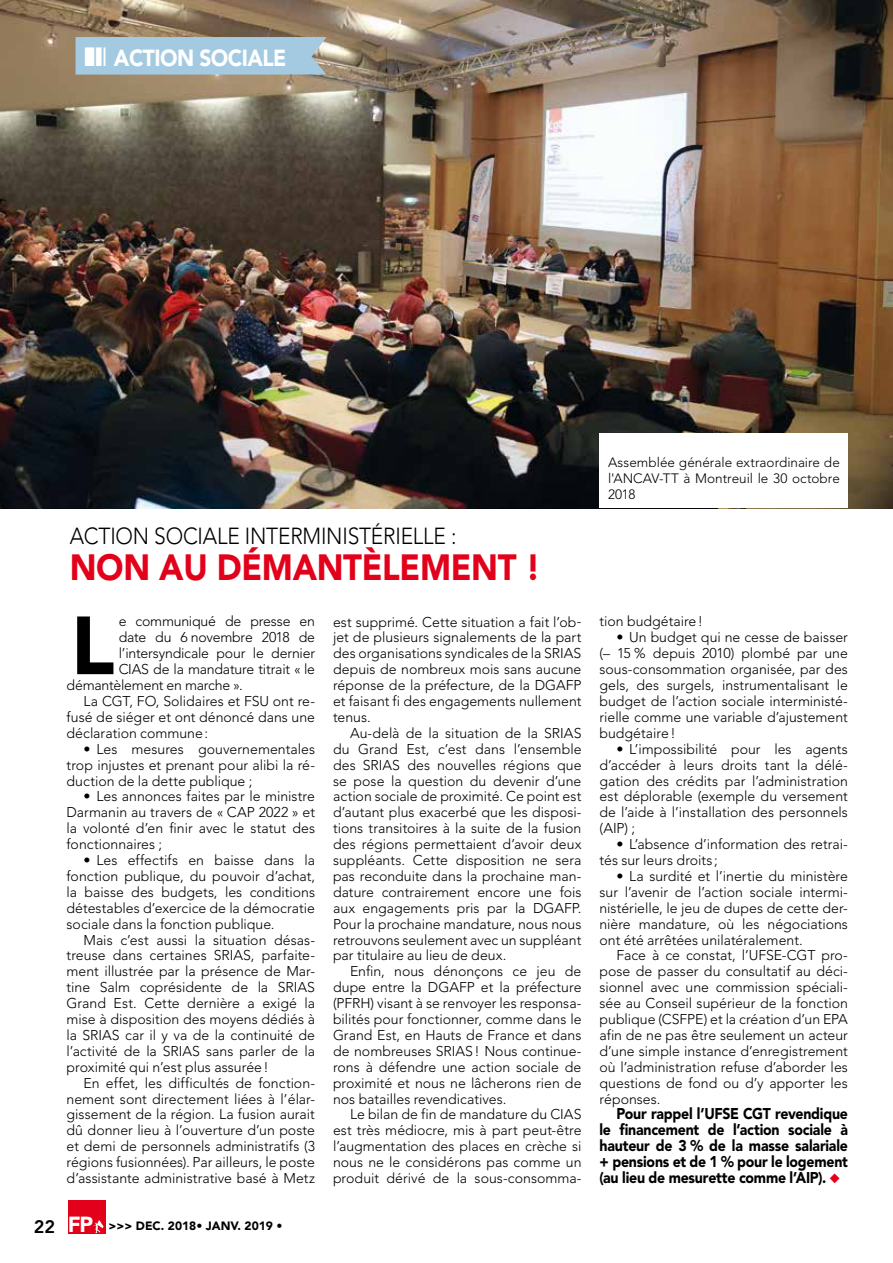
<style>
.page{position:relative;width:893px;height:1263px;background:#fff}
.page>*{position:absolute;margin:0;border:0;box-sizing:border-box;transform-origin:0 0}
.t1{font:900 81.45px "Avenir LT Std";color:#000}
.t2{font:900 36.15px "Avenir LT Std";letter-spacing:-.01em;color:#e2001a;scale:.91 1}
.t3{font:300 23.1px "Avenir LT Std";letter-spacing:-.01em;color:#000;scale:.91 1}
.t4{font:900 23.1px "Avenir LT Std";letter-spacing:-.025em;color:#fff;scale:.91 1}
.t5{font:900 15.45px/15.9px "Avenir LT Std";letter-spacing:-.015em;color:#000;text-align:justify;scale:.91 1}
.t6{font:300 14.1px/15.9px "Avenir LT Std";color:#000;text-align:justify}
.t7{font:300 13.5px/15.9px "Avenir LT Std";color:#000;text-align:justify}
.t8{font:900 12px "Avenir LT Std";color:#000}
.s1{font-weight:800;font-size:18px}
.s2{font-size:21.75px;color:#fff}
.s3{color:#e2001a}
</style>
<div class="page">
<div style="left:68px;top:1200px;width:37px;height:33px;background:#e2001a"></div>
<svg style="left:94px;top:1220px;width:9px;height:13px"></svg>
<img style="left:0;top:0;width:893px;height:508px">
<div style="left:599px;top:433px;width:249px;height:75px;background:#fff"></div>
<div style="left:76px;top:37px;width:251px;height:38px;background:#a4cae2"></div>
<h3 class="t4" style="left:114px;top:44px;width:191px">ACTION SOCIALE</h3>
<h3 class="t3" style="left:70px;top:522px;width:426px">ACTION SOCIALE INTERMINISTÉRIELLE :</h3>
<h2 class="t2" style="left:70px;top:545px;width:519px">NON AU DÉMANTÈLEMENT !</h2>
<h1 class="t1" style="left:71px;top:596px;width:45px">L</h1>
<p class="t6" style="left:119px;top:614px;width:198px">e communiqué de presse en</p>
<p class="t6" style="left:119px;top:630px;width:198px">date du 6 novembre 2018 de</p>
<p class="t6" style="left:119px;top:645px;width:198px">l’intersyndicale pour le dernier</p>
<p class="t6" style="left:119px;top:661px;width:198px">CIAS de la mandature titrait « le</p>
<p class="t6" style="left:67px;top:677px;width:178px">démantèlement en marche ».</p>
<p class="t6" style="left:84px;top:693px;width:233px">La CGT, FO, Solidaires et FSU ont re-</p>
<p class="t6" style="left:67px;top:709px;width:250px">fusé de siéger et ont dénoncé dans une</p>
<p class="t6" style="left:67px;top:725px;width:143px">déclaration commune:</p>
<p class="t6" style="left:67px;top:741px;width:250px;text-indent:17px">• Les mesures gouvernementales trop injustes et prenant pour alibi la ré&shy;duction de la dette publique ;</p>
<p class="t6" style="left:67px;top:789px;width:250px;text-indent:17px">• Les annonces faites par le ministre Darmanin au travers de « CAP 2022 » et la volonté d’en finir avec le statut des fonctionnaires ;</p>
<p class="t6" style="left:67px;top:852px;width:250px;text-indent:17px">• Les effectifs en baisse dans la fonction publique, du pouvoir d’achat, la baisse des budgets, les conditions détestables d’exercice de la démocratie sociale dans la fonction publique.</p>
<p class="t6" style="left:67px;top:932px;width:250px;text-indent:17px">Mais c’est aussi la situation désas&shy;treuse dans certaines SRIAS, parfaite&shy;ment illustrée par la présence de Mar&shy;tine Salm coprésidente de la SRIAS Grand Est. Cette dernière a exigé la mise à disposition des moyens dédiés à la SRIAS car il y va de la continuité de l’activité de la SRIAS sans parler de la proximité qui n’est plus assurée!</p>
<p class="t6" style="left:67px;top:1075px;width:250px;text-indent:17px">En effet, les difficultés de fonction&shy;nement sont directement liées à l’élar&shy;gissement de la région. La fusion aurait dû donner lieu à l’ouverture d’un poste et demi de personnels administratifs (3 régions fusionnées). Par ailleurs, le poste d’assistante administrative basé à Metz</p>
<p class="t8" style="left:34px;top:1219px;width:250px"><span class="s1">22</span> <span class="s2">FP</span> &gt;&gt;&gt; DEC. 2018• JANV. 2019 •</p>
<p class="t6" style="left:333px;top:614px;width:250px">est supprimé. Cette situation a fait l’ob&shy;jet de plusieurs signalements de la part des organisations syndicales de la SRIAS depuis de nombreux mois sans aucune réponse de la préfecture, de la DGAFP et faisant fi des engagements nullement tenus.</p>
<p class="t6" style="left:333px;top:725px;width:250px;text-indent:17px">Au-delà de la situation de la SRIAS du Grand Est, c’est dans l’ensemble des SRIAS des nouvelles régions que se pose la question du devenir d’une action sociale de proximité. Ce point est d’autant plus exacerbé que les disposi&shy;tions transitoires à la suite de la fusion des régions permettaient d’avoir deux suppléants. Cette disposition ne sera pas reconduite dans la prochaine man&shy;dature contrairement encore une fois aux engagements pris par la DGAFP.<br>Pour la prochaine mandature, nous nous retrouvons seulement avec un suppléant par titulaire au lieu de deux.</p>
<p class="t6" style="left:333px;top:963px;width:250px;text-indent:17px">Enfin, nous dénonçons ce jeu de dupe entre la DGAFP et la préfecture (PFRH) visant à se renvoyer les responsa&shy;bilités pour fonctionner, comme dans le Grand Est, en Hauts de France et dans de nombreuses SRIAS! Nous continue&shy;rons à défendre une action sociale de proximité et nous ne lâcherons rien de nos batailles revendicatives.</p>
<p class="t6" style="left:333px;top:1107px;width:250px;text-indent:17px">Le bilan de fin de mandature du CIAS est très médiocre, mis à part peut-être l’augmentation des places en crèche si nous ne le considérons pas comme un produit dérivé de la sous-consomma-</p>
<p class="t7" style="left:608px;top:455px;width:233px">Assemblée générale extraordinaire de l'ANCAV-TT à Montreuil le 30 octobre 2018</p>
<p class="t6" style="left:599px;top:614px;width:105px">tion budgétaire!</p>
<p class="t6" style="left:599px;top:630px;width:250px;text-indent:17px">• Un budget qui ne cesse de baisser (– 15 % depuis 2010) plombé par une sous-consommation organisée, par des gels, des surgels, instrumentalisant le budget de l’action sociale interministé&shy;rielle comme une variable d’ajustement budgétaire!</p>
<p class="t6" style="left:599px;top:741px;width:250px;text-indent:17px">• L’impossibilité pour les agents d’accéder à leurs droits tant la délé&shy;gation des crédits par l’administration est déplorable (exemple du versement de l’aide à l’installation des personnels (AIP) ;</p>
<p class="t6" style="left:599px;top:836px;width:250px;text-indent:17px">• L’absence d’information des retrai&shy;tés sur leurs droits;</p>
<p class="t6" style="left:599px;top:868px;width:250px;text-indent:17px">• La surdité et l’inertie du ministère sur l’avenir de l’action sociale intermi&shy;nistérielle, le jeu de dupes de cette der&shy;nière mandature, où les négociations ont été arrêtées unilatéralement.</p>
<p class="t6" style="left:599px;top:948px;width:250px;text-indent:17px">Face à ce constat, l’UFSE-CGT pro&shy;pose de passer du consultatif au déci&shy;sionnel avec une commission spéciali&shy;sée au Conseil supérieur de la fonction publique (CSFPE) et la création d’un EPA afin de ne pas être seulement un acteur d’une simple instance d’enregistrement où l’administration refuse d’aborder les questions de fond ou d’y apporter les réponses.</p>
<p class="t5" style="left:599px;top:1106px;width:275px;text-indent:17px">Pour rappel l’UFSE CGT revendique le financement de l’action sociale à hauteur de 3 % de la masse salariale + pensions et de 1 % pour le logement (au lieu de mesurette comme l’AIP). <span class="s3">◆</span></p>
</div>
